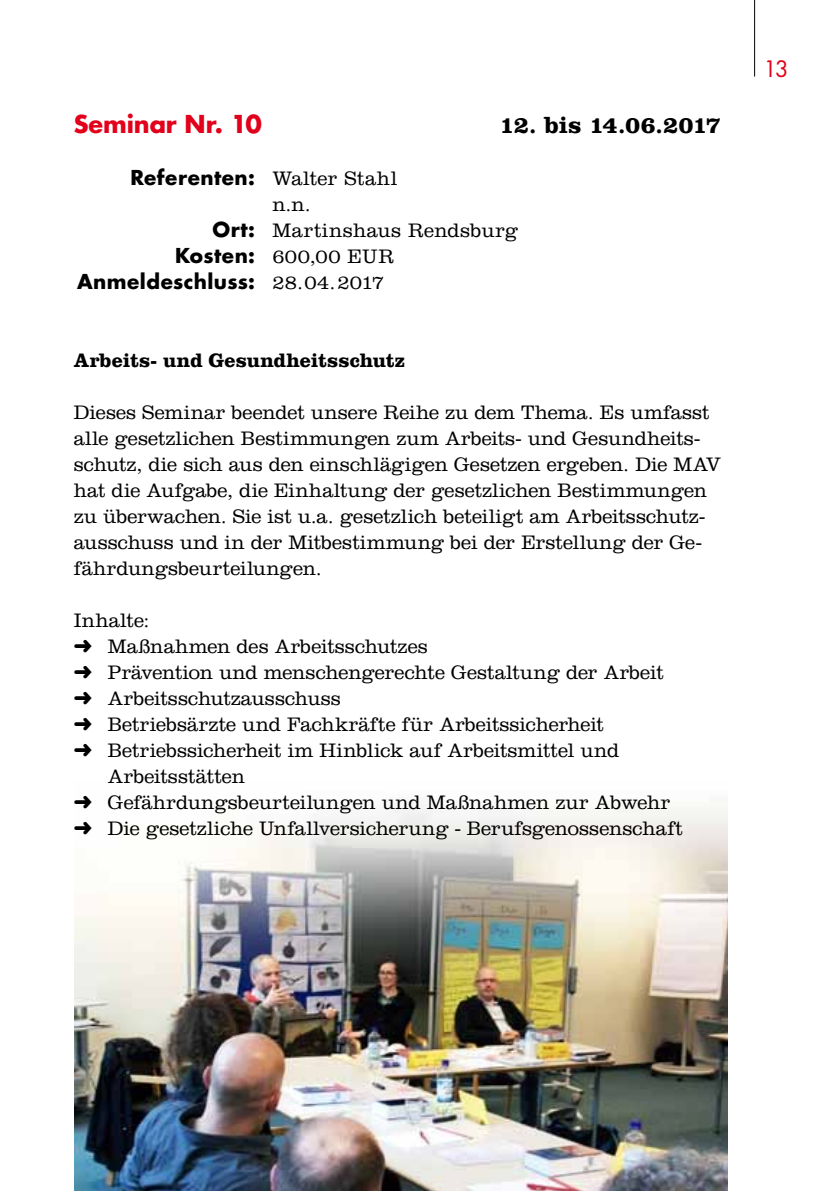
<style>
.page{position:relative;width:840px;height:1191px;background:#fff}
.page>*{position:absolute;margin:0;border:0;box-sizing:border-box;transform-origin:0 0}
.t1{font:700 24px "Clarendon";letter-spacing:-.015em;color:#000}
.t2{font:700 24px "Futura";letter-spacing:-.005em;color:#e2001a}
.t3{font:22px "Futura";color:#e2001a}
.t4{font:300 20px/26px "Clarendon";color:#000}
.t5{font:700 20px "Futura";letter-spacing:.025em;color:#000}
.t6{font:700 20px "Clarendon";letter-spacing:.005em;color:#000}
.s1{font-family:"Clarendon";font-weight:300}
.s2{font-family:"Futura";font-weight:700}
</style>
<div class="page">
<img style="left:75px;top:806px;width:652px;height:385px">
<hr style="left:753px;top:0;width:1px;height:77px;background:#000">
<svg style="left:75px;top:806px;width:17px;height:2px"></svg>
<svg style="left:75px;top:821px;width:17px;height:13px"></svg>
<p class="t2" style="left:74px;top:107px;width:190px">Seminar Nr. 10</p>
<p class="t1" style="left:499px;top:110px;width:222px">12. bis 14.06.2017</p>
<p class="t5" style="left:130px;top:163px;width:268px">Referenten: <span class="s1">Walter Stahl</span></p>
<p class="t4" style="left:272px;top:191px;width:40px">n.n.</p>
<p class="t4" style="left:212px;top:217px;width:307px"><span class="s2">Ort:</span> Martinshaus Rendsburg</p>
<p class="t4" style="left:175px;top:243px;width:220px"><span class="s2">Kosten:</span> 600,00 EUR</p>
<p class="t5" style="left:77px;top:267px;width:308px">Anmeldeschluss: <span class="s1">28.04.2017</span></p>
<p class="t6" style="left:74px;top:348px;width:332px">Arbeits- und Gesundheitsschutz</p>
<p class="t4" style="left:74px;top:399px;width:648px">Dieses Seminar beendet unsere Reihe zu dem Thema. Es umfasst alle gesetzlichen Bestimmungen zum Arbeits- und Gesundheits&shy;schutz, die sich aus den einschlägigen Gesetzen ergeben. Die MAV hat die Aufgabe, die Einhaltung der gesetzlichen Bestimmungen zu überwachen. Sie ist u.a. gesetzlich beteiligt am Arbeitsschutz&shy;ausschuss und in der Mitbestimmung bei der Erstellung der Ge&shy;fährdungsbeurteilungen.</p>
<p class="t4" style="left:108px;top:607px;width:576px;text-indent:-34px">Inhalte:<br>Maßnahmen des Arbeitsschutzes<br>Prävention und menschengerechte Gestaltung der Arbeit Arbeitsschutzausschuss<br>Betriebsärzte und Fachkräfte für Arbeitssicherheit Betriebssicherheit im Hinblick auf Arbeitsmittel und Arbeitsstätten<br>Gefährdungsbeurteilungen und Maßnahmen zur Abwehr Die gesetzliche Unfallversicherung - Berufsgenossenschaft</p>
<p class="t3" style="left:763px;top:54px;width:26px">13</p>
</div>
